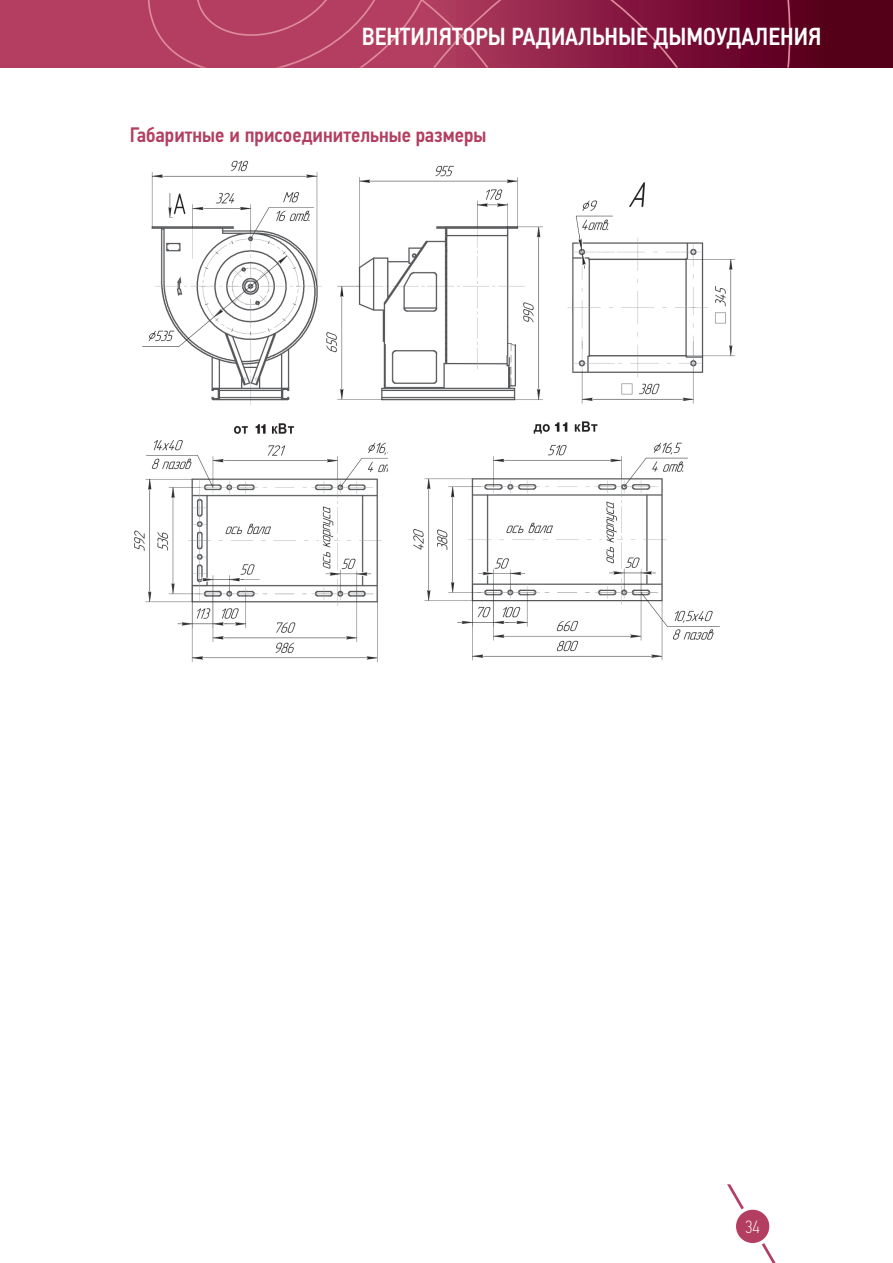
<style>
.page{position:relative;width:893px;height:1263px;background:#fff}
.page>*{position:absolute;margin:0;border:0;box-sizing:border-box;transform-origin:0 0}
.t1{font:500 24.75px "PF Din Text Cond Pro";color:#fff}
.t2{font:500 21px "PF Din Text Cond Pro";color:#b33e61}
.t3{font:100 17.85px "PF Din Text Cond Pro";color:#fff}
</style>
<div class="page">
<svg style="left:0;top:0;width:893px;height:68px;background:#851c3e"></svg>
<svg style="left:587px;top:0;width:91px;height:68px;background:#851840"></svg>
<svg style="left:0;top:48px;width:1px;height:20px"></svg>
<svg style="left:785px;top:0;width:6px;height:68px"></svg>
<svg style="left:146px;top:0;width:378px;height:68px;background:#b13f61"></svg>
<svg style="left:727px;top:1184px;width:49px;height:79px"></svg>
<div style="left:732px;top:1206px;width:41px;height:41px;background:#fff;border-radius:50%"></div>
<div style="left:736px;top:1210px;width:33px;height:33px;background:#b33e61;border-radius:50%"></div>
<img style="left:134px;top:160px;width:409px;height:502px">
<img style="left:567px;top:182px;width:168px;height:222px">
<img style="left:388px;top:417px;width:332px;height:244px">
<p class="t1" style="left:362px;top:26px;width:461px">ВЕНТИЛЯТОРЫ РАДИАЛЬНЫЕ ДЫМОУДАЛЕНИЯ</p>
<p class="t2" style="left:130px;top:127px;width:358px">Габаритные и присоединительные размеры</p>
<p class="t3" style="left:745px;top:1219px;width:16px">34</p>
</div>
